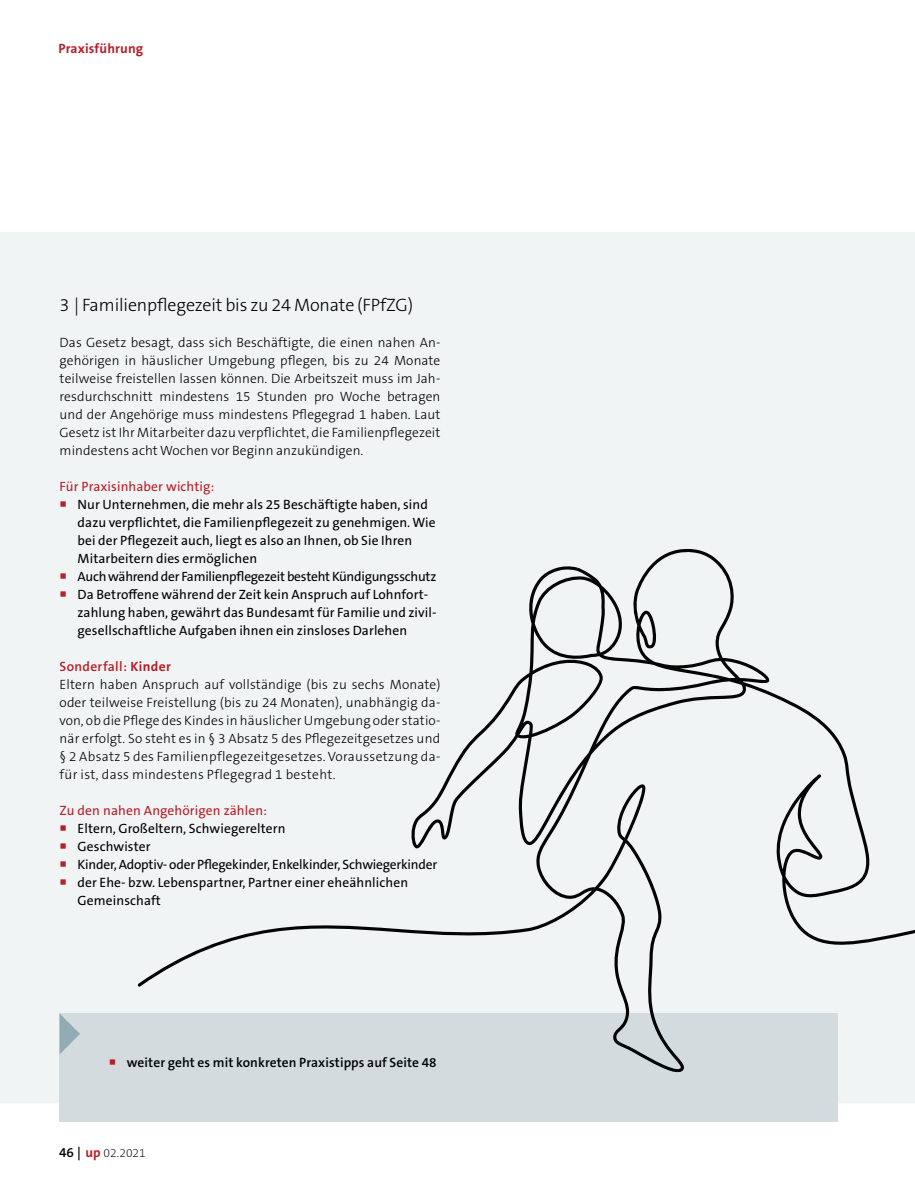
<style>
.page{position:relative;width:915px;height:1191px;background:#fff}
.page>*{position:absolute;margin:0;border:0;box-sizing:border-box;transform-origin:0 0}
.t1{font:300 18px "The Sans B W3";letter-spacing:-.01em;color:#000}
.t2{font:300 13.5px/18px "The Sans B W3";letter-spacing:.01em;color:#000;text-align:justify}
.t3{font:13.5px/18px "The Sans B W5 Plain";letter-spacing:.01em;color:#000}
.t4{font:13.5px "The Sans B W5 Plain";letter-spacing:-.015em;color:#000}
.t5{font:13.5px "The Sans B W5 Plain";letter-spacing:-.02em;color:#000}
.t6{font:13.5px "The Sans B W5 Plain";letter-spacing:.01em;color:#b61f29}
.t7{font:600 13.5px "The Sans B W6";letter-spacing:.01em;color:#000}
.t8{font:600 13.5px "The Sans B W6";letter-spacing:.025em;color:#b61f29}
.t9{font:700 13.5px "The Sans B W7";letter-spacing:.01em;color:#b61f29}
.t10{font:200 12px "The Sans B W2";color:#000}
.s1{color:#b61f29}
.s2{font-family:"The Sans B W7";font-weight:700}
.s3{font-family:"The Sans B W6";font-weight:600;font-size:13.5px}
.s4{font-family:"The Sans B W7";font-weight:700;font-size:13.5px;color:#b61f29}
</style>
<div class="page">
<div style="left:0;top:232px;width:914px;height:871px;background:#f0f4f5"></div>
<div style="left:60px;top:1013px;width:778px;height:108px;background:#d3dbdf"></div>
<svg style="left:60px;top:1014px;width:20px;height:40px"></svg>
<svg style="left:137px;top:547px;width:777px;height:525px;fill:#f0f4f5"></svg>
<p class="t9" style="left:58px;top:39px;width:86px">Praxisführung</p>
<h1 class="t1" style="left:60px;top:293px;width:355px">3 | Familienpflegezeit bis zu 24 Monate (FPfZG)</h1>
<p class="t2" style="left:60px;top:334px;width:382px">Das Gesetz besagt, dass sich Beschäftigte, die einen nahen An&shy;gehörigen in häuslicher Umgebung pflegen, bis zu 24 Monate teilweise freistellen lassen können. Die Arbeitszeit muss im Jah&shy;resdurchschnitt mindestens 15 Stunden pro Woche betragen und der Angehörige muss mindestens Pflegegrad 1 haben. Laut Gesetz ist Ihr Mitarbeiter dazu verpflichtet, die Familienpflegezeit mindestens acht Wochen vor Beginn anzukündigen.</p>
<p class="t6" style="left:60px;top:478px;width:156px">Für Praxisinhaber wichtig:</p>
<p class="t3" style="left:78px;top:496px;width:359px;text-indent:-18px"><span class="s1">○</span> Nur Unternehmen, die mehr als 25 Beschäftigte haben, sind dazu verpflichtet, die Familienpflegezeit zu genehmigen. Wie bei der Pflegezeit auch, liegt es also an Ihnen, ob Sie Ihren Mitarbeitern dies ermöglichen</p>
<p class="t5" style="left:60px;top:568px;width:378px"><span class="s1">○</span> Auch während der Familienpflegezeit besteht Kündigungsschutz</p>
<p class="t3" style="left:78px;top:586px;width:360px;text-indent:-18px"><span class="s1">○</span> Da Betroffene während der Zeit kein Anspruch auf Lohnfort&shy;zahlung haben, gewährt das Bundesamt für Familie und zivil&shy;gesellschaftliche Aufgaben ihnen ein zinsloses Darlehen</p>
<p class="t8" style="left:60px;top:658px;width:113px">Sonderfall: <span class="s2">Kinder</span></p>
<p class="t2" style="left:60px;top:676px;width:382px">Eltern haben Anspruch auf vollständige (bis zu sechs Monate) oder teilweise Freistellung (bis zu 24 Monaten), unabhängig da&shy;von, ob die Pflege des Kindes in häuslicher Umgebung oder statio&shy;när erfolgt. So steht es in § 3 Absatz 5 des Pflegezeitgesetzes und § 2 Absatz 5 des Familienpflegezeitgesetzes. Voraussetzung da&shy;für ist, dass mindestens Pflegegrad 1 besteht.</p>
<p class="t6" style="left:60px;top:802px;width:209px">Zu den nahen Angehörigen zählen:</p>
<p class="t3" style="left:60px;top:819px;width:227px"><span class="s1">○</span> Eltern, Großeltern, Schwiegereltern</p>
<p class="t3" style="left:60px;top:837px;width:93px"><span class="s1">○</span> Geschwister</p>
<p class="t4" style="left:60px;top:856px;width:379px"><span class="s1">○</span> Kinder, Adoptiv- oder Pflegekinder, Enkelkinder, Schwiegerkinder</p>
<p class="t3" style="left:78px;top:873px;width:332px;text-indent:-18px"><span class="s1">○</span> der Ehe- bzw. Lebenspartner, Partner einer eheähnlichen<br>Gemeinschaft</p>
<p class="t7" style="left:109px;top:1054px;width:329px"><span class="s1">○</span> weiter geht es mit konkreten Praxistipps auf Seite 48</p>
<p class="t10" style="left:59px;top:1145px;width:88px"><span class="s3">46 |</span> <span class="s4">up</span> 02.2021</p>
</div>
